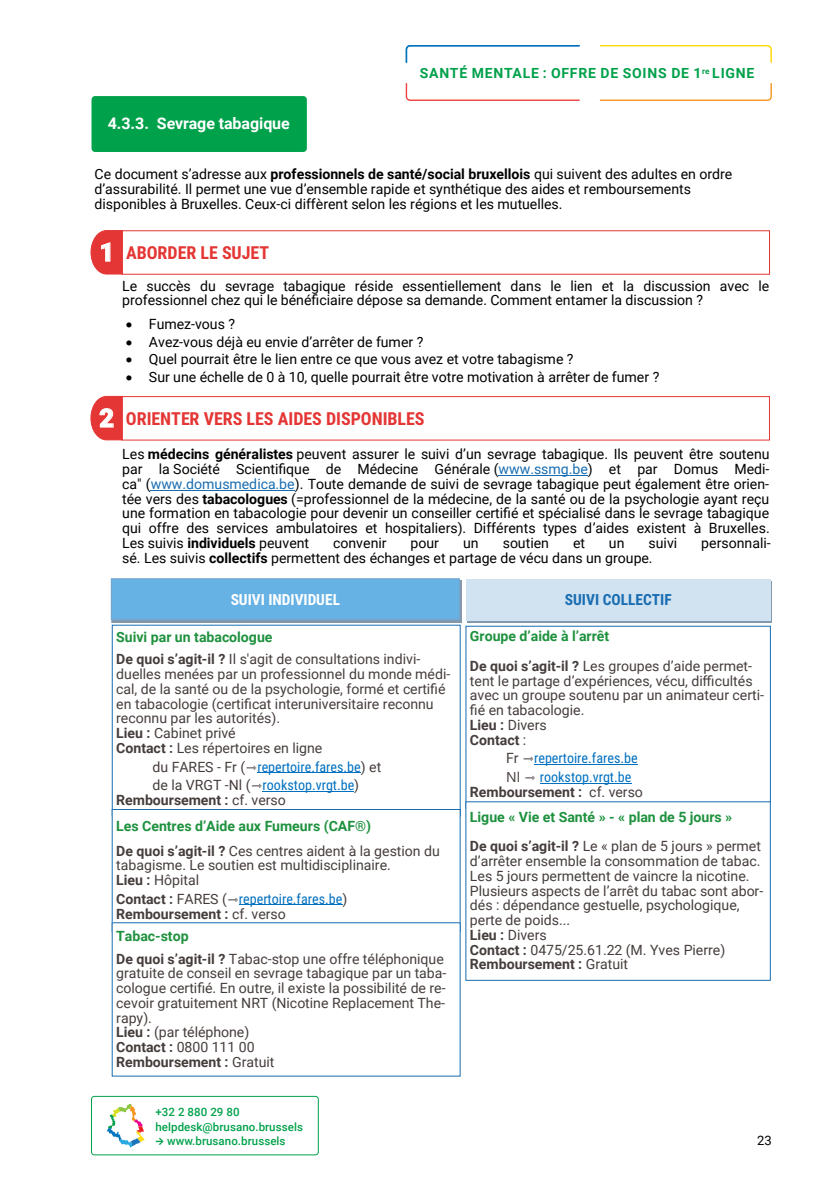
<style>
.page{position:relative;width:840px;height:1191px;background:#fff}
.page>*{position:absolute;margin:0;border:0;box-sizing:border-box;transform-origin:0 0}
.t1{font:700 18px "Roboto Condensed";color:#e43634}
.t2{font:700 16px "Roboto";letter-spacing:-.005em;color:#fff}
.t3{font:700 15.4px "Roboto Condensed";color:#fff}
.t4{font:700 15.4px "Roboto Condensed";color:#186db2}
.t5{font:14.2px "Roboto";color:#000}
.t6{font:700 14.2px "Roboto";color:#1e913e}
.t7{font:14.2px "Roboto";color:#453d3b}
.t8{font:14px/14.8px "Roboto";color:#000}
.t9{font:14px/14.8px "Roboto";color:#453d3b}
.t10{font:300 14px/18.8px "Roboto Condensed";color:#0070c0}
.t11{font:700 14px/14.8px "Roboto";color:#453d3b}
.t12{font:700 14px/26.2px "Roboto";color:#1e913e}
.t13{font:700 14px "Roboto";letter-spacing:.055em;color:#00a14b}
.t14{font:13px "Roboto";color:#000}
.t15{font:500 11.6px/14.4px "Roboto";letter-spacing:.005em;color:#00a14b}
.s1{font-weight:700}
.s2{font-family:"Roboto";font-weight:900;font-size:25.6px;color:#fff}
.s3{color:#186db2}
.s4{font-weight:700;color:#1e913e}
.s5{font-family:"Roboto";font-weight:400;color:#453d3b}
.s6{color:#453d3b}
.s7{font-weight:400;color:#453d3b}
.s8{font-family:"Roboto";font-weight:700;color:#453d3b}
.s9{font-weight:400}
.s10{font-family:"Freight Sans Pro";font-weight:600}
</style>
<div class="page">
<svg style="left:107px;top:1103px;width:38px;height:44px"></svg>
<svg style="left:405px;top:45px;width:175px;height:18px"></svg>
<svg style="left:599px;top:45px;width:173px;height:18px"></svg>
<svg style="left:599px;top:83px;width:173px;height:18px"></svg>
<svg style="left:405px;top:83px;width:175px;height:18px"></svg>
<div style="left:91px;top:1095px;width:227px;height:60px;border:1px solid #00a14b;border-radius:3px"></div>
<div style="left:91px;top:96px;width:216px;height:56px;background:#00a14b;border-radius:4px"></div>
<svg style="left:90px;top:230px;width:33px;height:45px"></svg>
<svg style="left:90px;top:396px;width:32px;height:44px"></svg>
<div style="left:122px;top:396px;width:647px;height:44px;border:1px solid #e43634"></div>
<hr style="left:498px;top:475px;width:89px;height:1px;background:#186db2">
<hr style="left:151px;top:490px;width:143px;height:1px;background:#186db2">
<div style="left:465px;top:579px;width:304px;height:41px;background:#d1e2f0"></div>
<img style="left:112px;top:580px;width:349px;height:42px">
<div style="left:111px;top:579px;width:348px;height:40px;background:#66b2e4"></div>
<div style="left:111px;top:578px;width:348px;height:42px;border:1px solid #74a8d1"></div>
<hr style="left:257px;top:772px;width:103px;height:1px;background:#0070c0">
<hr style="left:262px;top:791px;width:92px;height:1px;background:#0070c0">
<div style="left:112px;top:809px;width:348px;height:122px;border:1px solid #186db2"></div>
<hr style="left:239px;top:904px;width:103px;height:1px;background:#0070c0">
<div style="left:112px;top:922px;width:348px;height:154px;background:#fff"></div>
<hr style="left:534px;top:764px;width:103px;height:1px;background:#0070c0">
<hr style="left:539px;top:783px;width:92px;height:1px;background:#0070c0">
<p class="t2" style="left:108px;top:112px;width:183px">4.3.3. Sevrage tabagique</p>
<p class="t13" style="left:419px;top:63px;width:336px">SANTÉ MENTALE : OFFRE DE SOINS DE 1<sup>re</sup> LIGNE</p>
<p class="t8" style="left:94px;top:166px;width:639px">Ce document s’adresse aux <span class="s1">professionnels de santé/social bruxellois</span> qui suivent des adultes en ordre d’assurabilité. Il permet une vue d’ensemble rapide et synthétique des aides et remboursements disponibles à Bruxelles. Ceux-ci diffèrent selon les régions et les mutuelles.</p>
<p class="t1" style="left:99px;top:240px;width:171px"><span class="s2">1</span> ABORDER LE SUJET</p>
<p class="t8" style="left:122px;top:278px;width:648px">Le succès du sevrage tabagique réside essentiellement dans le lien et la discussion avec le professionnel chez qui le bénéficiaire dépose sa demande. Comment entamer la discussion ?</p>
<p class="t8" style="left:126px;top:316px;width:111px">• Fumez-vous ?</p>
<p class="t8" style="left:126px;top:334px;width:299px">• Avez-vous déjà eu envie d’arrêter de fumer ?</p>
<p class="t8" style="left:126px;top:351px;width:449px">• Quel pourrait être le lien entre ce que vous avez et votre tabagisme ?</p>
<p class="t5" style="left:126px;top:367px;width:534px">• Sur une échelle de 0 à 10, quelle pourrait être votre motivation à arrêter de fumer ?</p>
<p class="t1" style="left:99px;top:406px;width:326px"><span class="s2">2</span> ORIENTER VERS LES AIDES DISPONIBLES</p>
<p class="t8" style="left:122px;top:446px;width:648px;text-align:justify">Les <span class="s1">médecins généralistes</span> peuvent assurer le suivi d’un sevrage tabagique. Ils peuvent être soutenu par la Société Scientifique de Médecine Générale (<span class="s3">www.ssmg.be</span>) et par Domus Medi&shy;ca" (<span class="s3">www.domusmedica.be</span>). Toute demande de suivi de sevrage tabagique peut également être orien&shy;tée vers des <span class="s1">tabacologues</span> (=professionnel de la médecine, de la santé ou de la psychologie ayant reçu une formation en tabacologie pour devenir un conseiller certifié et spécialisé dans le sevrage tabagique qui offre des services ambulatoires et hospitaliers). Différents types d’aides existent à Bruxelles.<br>Les suivis <span class="s1">individuels</span> peuvent</p>
<p class="t8" style="left:333px;top:535px;width:55px">convenir</p>
<p class="t8" style="left:410px;top:535px;width:30px">pour</p>
<p class="t8" style="left:463px;top:535px;width:17px">un</p>
<p class="t8" style="left:502px;top:535px;width:48px">soutien</p>
<p class="t8" style="left:572px;top:535px;width:13px">et</p>
<p class="t8" style="left:608px;top:535px;width:17px">un</p>
<p class="t8" style="left:648px;top:535px;width:30px">suivi</p>
<p class="t8" style="left:700px;top:535px;width:71px">personnali-</p>
<p class="t8" style="left:122px;top:550px;width:531px">sé. Les suivis <span class="s1">collectifs</span> permettent des échanges et partage de vécu dans un groupe.</p>
<p class="t3" style="left:230px;top:588px;width:111px">SUIVI INDIVIDUEL</p>
<p class="t4" style="left:564px;top:589px;width:108px">SUIVI COLLECTIF</p>
<p class="t9" style="left:116px;top:625px;width:305px;line-height:22.6px"><span class="s4">Suivi par un tabacologue<br></span><span class="s1">De quoi s’agit-il ?</span> Il s'agit de consultations indivi-</p>
<p class="t9" style="left:116px;top:666px;width:335px">duelles menées par un professionnel du monde médi&shy;cal, de la santé ou de la psychologie, formé et certifié en tabacologie (certificat interuniversitaire reconnu reconnu par les autorités).<br><span class="s1">Lieu :</span> Cabinet privé<br><span class="s1">Contact :</span> Les répertoires en ligne</p>
<p class="t10" style="left:152px;top:756px;width:230px"><span class="s5">du FARES - Fr (</span><span class="s6">⇾</span>repertoire.fares.be<span class="s5">) et de la VRGT -Nl (</span><span class="s6">⇾</span>rookstop.vrgt.be<span class="s5">)</span></p>
<p class="t12" style="left:116px;top:786px;width:256px"><span class="s6">Remboursement :</span> <span class="s7">cf. verso<br></span>Les Centres d’Aide aux Fumeurs (CAF®)</p>
<p class="t9" style="left:116px;top:842px;width:325px"><span class="s1">De quoi s’agit-il ?</span> Ces centres aident à la gestion du tabagisme. Le soutien est multidisciplinaire.<br><span class="s1">Lieu :</span> Hôpital</p>
<p class="t10" style="left:116px;top:888px;width:232px"><span class="s8">Contact :</span> <span class="s5">FARES (</span><span class="s6">⇾</span>repertoire.fares.be<span class="s5">)</span></p>
<p class="t9" style="left:116px;top:901px;width:329px;line-height:22.6px"><span class="s1">Remboursement :</span> cf. verso<br><span class="s4">Tabac-stop<br></span><span class="s1">De quoi s’agit-il ?</span> Tabac-stop une offre téléphonique</p>
<p class="t9" style="left:116px;top:965px;width:331px;text-align:justify">gratuite de conseil en sevrage tabagique par un taba&shy;cologue certifié. En outre, il existe la possibilité de re&shy;cevoir gratuitement NRT (Nicotine Replacement The&shy;rapy).</p>
<p class="t7" style="left:116px;top:1022px;width:134px"><span class="s1">Lieu :</span> (par téléphone)</p>
<p class="t11" style="left:116px;top:1039px;width:159px">Contact : <span class="s9">0800 111 00<br></span>Remboursement : <span class="s9">Gratuit</span></p>
<p class="t9" style="left:469px;top:621px;width:283px;line-height:29.6px"><span class="s4">Groupe d’aide à l’arrêt<br></span><span class="s1">De quoi s’agit-il ?</span> Les groupes d’aide permet-</p>
<p class="t9" style="left:469px;top:673px;width:295px">tent le partage d’expériences, vécu, difficultés avec un groupe soutenu par un animateur certi&shy;fié en tabacologie.<br><span class="s1">Lieu :</span> Divers<br><span class="s1">Contact</span> :</p>
<p class="t10" style="left:506px;top:748px;width:133px"><span class="s5">Fr</span> <span class="s6">⇾</span>repertoire.fares.be</p>
<p class="t10" style="left:516px;top:767px;width:116px"><span class="s6">●</span> <span class="s6">⇾</span> rookstop.vrgt.be</p>
<p class="t11" style="left:469px;top:784px;width:174px">Remboursement : <span class="s9">cf. verso</span></p>
<p class="t6" style="left:469px;top:806px;width:264px">Ligue « Vie et Santé » - « plan de 5 jours »</p>
<p class="t9" style="left:469px;top:838px;width:295px"><span class="s1">De quoi s’agit-il ?</span> Le « plan de 5 jours » permet d’arrêter ensemble la consommation de tabac.<br>Les 5 jours permettent de vaincre la nicotine.<br>Plusieurs aspects de l’arrêt du tabac sont abor&shy;dés : dépendance gestuelle, psychologique, perte de poids...<br><span class="s1">Lieu :</span> Divers<br><span class="s1">Contact :</span> 0475/25.61.22 (M. Yves Pierre)<br><span class="s1">Remboursement :</span> Gratuit</p>
<p class="t15" style="left:155px;top:1104px;width:149px">+32 2 880 29 80 helpdesk@brusano.brussels<br><span class="s10">J</span> www.brusano.brussels</p>
<p class="t14" style="left:756px;top:1131px;width:16px">23</p>
</div>
